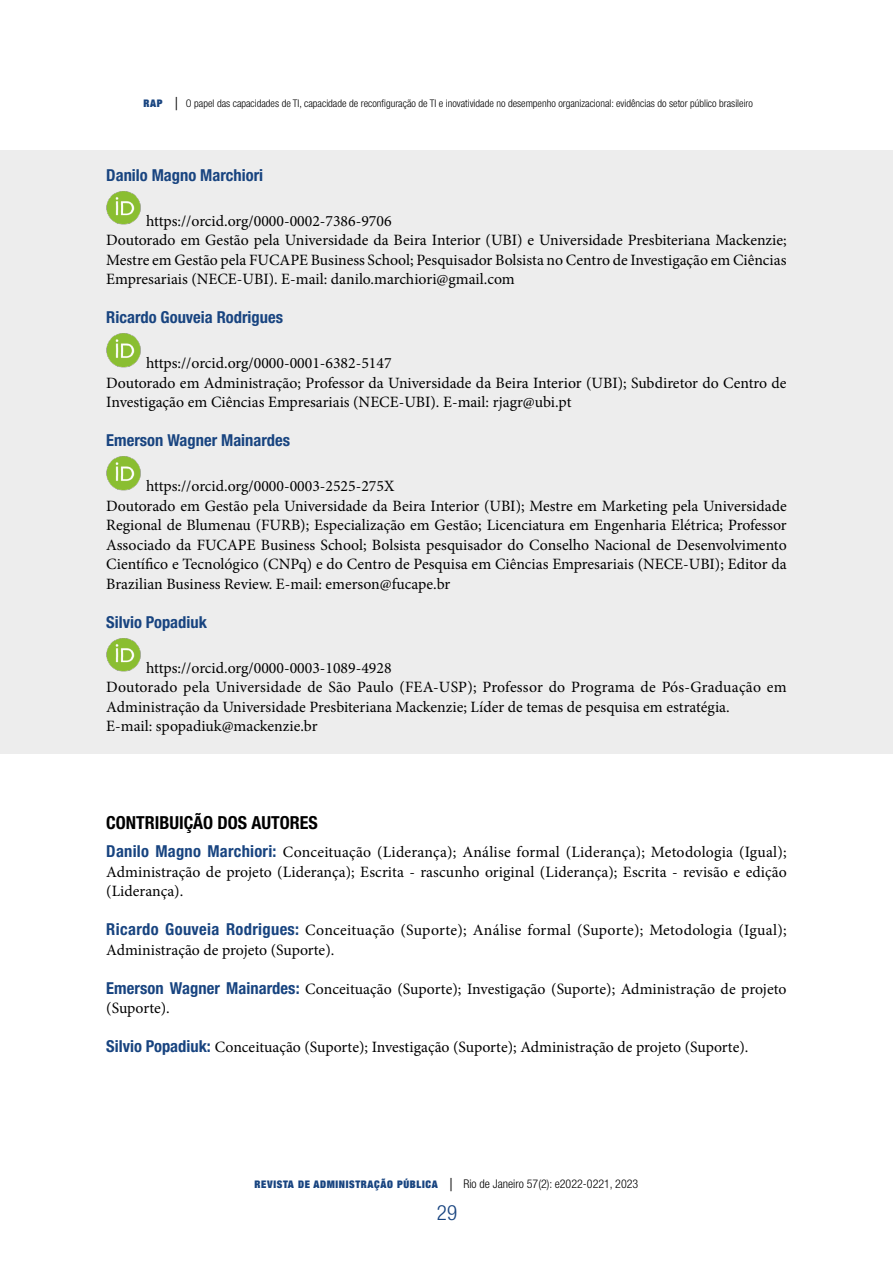
<style>
.page{position:relative;width:893px;height:1263px;background:#fff}
.page>*{position:absolute;margin:0;border:0;box-sizing:border-box;transform-origin:0 0}
.t1{font:300 condensed 21px "Helvetica Neue LT Std";color:#184480}
.t2{font:700 condensed 18px "Helvetica Neue LT Std";color:#000}
.t3{font:700 condensed 16.5px "Helvetica Neue LT Std";color:#184480}
.t4{font:15.75px/19.5px "Minion Pro";color:#000}
.t5{font:300 condensed 12px "Helvetica Neue LT Std";color:#000}
.t6{font:300 condensed 10.5px "Helvetica Neue LT Std";color:#000}
.s1{font-family:"Helvetica Neue";font-weight:900;font-stretch:expanded;color:#184480}
.s2{font-size:18px}
.s3{font-family:"Helvetica Neue LT Std";font-weight:700;font-stretch:condensed;font-size:16.5px;color:#184480}
.s4{font-family:"Helvetica Neue";font-weight:900;font-stretch:expanded;font-size:10.5px;color:#184480}
</style>
<div class="page">
<div style="left:0;top:150px;width:893px;height:603px;background:#ededed"></div>
<img style="left:106px;top:191px;width:35px;height:34px">
<img style="left:106px;top:333px;width:35px;height:35px">
<img style="left:106px;top:456px;width:35px;height:35px">
<img style="left:106px;top:638px;width:35px;height:34px">
<p class="t6" style="left:143px;top:98px;width:611px"><span class="s1">RAP</span> <span class="s2">|</span> O papel das capacidades de TI, capacidade de reconfiguração de TI e inovatividade no desempenho organizacional: evidências do setor público brasileiro</p>
<p class="t3" style="left:106px;top:165px;width:158px">Danilo Magno Marchiori</p>
<p class="t4" style="left:106px;top:211px;width:682px;text-indent:40px">https://orcid.org/0000-0002-7386-9706<br>Doutorado em Gestão pela Universidade da Beira Interior (UBI) e Universidade Presbiteriana Mackenzie; Mestre em Gestão pela FUCAPE Business School; Pesquisador Bolsista no Centro de Investigação em Ciências Empresariais (NECE-UBI). E-mail: danilo.marchiori@gmail.com</p>
<p class="t3" style="left:106px;top:308px;width:178px">Ricardo Gouveia Rodrigues</p>
<p class="t4" style="left:106px;top:354px;width:682px;text-indent:40px">https://orcid.org/0000-0001-6382-5147<br>Doutorado em Administração; Professor da Universidade da Beira Interior (UBI); Subdiretor do Centro de<br>Investigação em Ciências Empresariais (NECE-UBI). E-mail: rjagr@ubi.pt</p>
<p class="t3" style="left:106px;top:431px;width:185px">Emerson Wagner Mainardes</p>
<p class="t4" style="left:106px;top:477px;width:682px;text-indent:40px">https://orcid.org/0000-0003-2525-275X<br>Doutorado em Gestão pela Universidade da Beira Interior (UBI); Mestre em Marketing pela Universidade Regional de Blumenau (FURB); Especialização em Gestão; Licenciatura em Engenharia Elétrica; Professor Associado da FUCAPE Business School; Bolsista pesquisador do Conselho Nacional de Desenvolvimento Científico e Tecnológico (CNPq) e do Centro de Pesquisa em Ciências Empresariais (NECE-UBI); Editor da Brazilian Business Review. E-mail: emerson@fucape.br</p>
<p class="t3" style="left:106px;top:612px;width:102px">Silvio Popadiuk</p>
<p class="t4" style="left:106px;top:658px;width:682px;text-indent:40px">https://orcid.org/0000-0003-1089-4928<br>Doutorado pela Universidade de São Paulo (FEA-USP); Professor do Programa de Pós-Graduação em Administração da Universidade Presbiteriana Mackenzie; Líder de temas de pesquisa em estratégia.<br>E-mail: spopadiuk@mackenzie.br</p>
<p class="t2" style="left:106px;top:812px;width:213px">CONTRIBUIÇÃO DOS AUTORES</p>
<p class="t4" style="left:106px;top:842px;width:682px;text-align:justify"><span class="s3">Danilo Magno Marchiori:</span> Conceituação (Liderança); Análise formal (Liderança); Metodologia (Igual); Administração de projeto (Liderança); Escrita - rascunho original (Liderança); Escrita - revisão e edição (Liderança).</p>
<p class="t4" style="left:106px;top:920px;width:682px"><span class="s3">Ricardo Gouveia Rodrigues:</span> Conceituação (Suporte); Análise formal (Suporte); Metodologia (Igual);<br>Administração de projeto (Suporte).</p>
<p class="t4" style="left:106px;top:979px;width:682px"><span class="s3">Emerson Wagner Mainardes:</span> Conceituação (Suporte); Investigação (Suporte); Administração de projeto (Suporte).</p>
<p class="t4" style="left:106px;top:1037px;width:644px"><span class="s3">Silvio Popadiuk:</span> Conceituação (Suporte); Investigação (Suporte); Administração de projeto (Suporte).</p>
<p class="t5" style="left:255px;top:1176px;width:385px"><span class="s4">REVISTA DE ADMINISTRAÇÃO PÚBLICA</span> <span class="s2">|</span> Rio de Janeiro 57(2): e2022-0221, 2023</p>
<h1 class="t1" style="left:437px;top:1200px;width:22px">29</h1>
</div>
